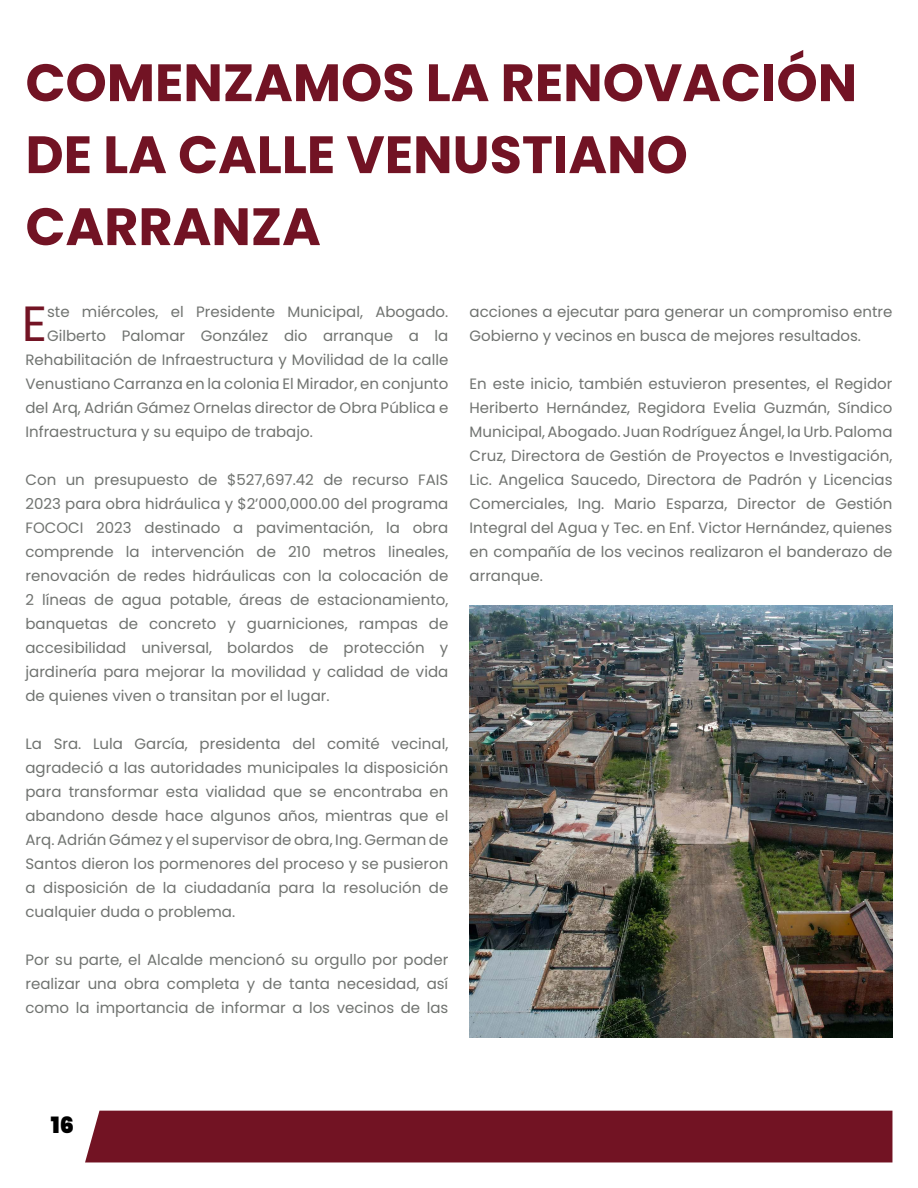
<style>
.page{position:relative;width:918px;height:1188px;background:#fff}
.page>*{position:absolute;margin:0;border:0;box-sizing:border-box;transform-origin:0 0}
.t1{font:700 52.5px/72px "Poppins";color:#721324}
.t2{font:49.5px "Poppins";color:#731424}
.t3{font:900 22.5px "Poppins";color:#000}
.t4{font:15px/24px "Poppins";color:#707370;text-align:justify}
</style>
<div class="page">
<div style="left:85px;top:1111px;width:807px;height:51px;background:#721323"></div>
<img style="left:470px;top:605px;width:422px;height:432px">
<h1 class="t1" style="left:26px;top:47px;width:833px">COMENZAMOS LA RENOVACIÓN<br>DE LA CALLE VENUSTIANO<br>CARRANZA</h1>
<h2 class="t2" style="left:22px;top:295px;width:27px">E</h2>
<p class="t4" style="left:47px;top:300px;width:403px">ste miércoles, el Presidente Municipal, Abogado.</p>
<p class="t4" style="left:47px;top:324px;width:403px">Gilberto Palomar González dio arranque a la</p>
<p class="t4" style="left:26px;top:348px;width:424px">Rehabilitación de Infraestructura y Movilidad de la calle</p>
<p class="t4" style="left:26px;top:372px;width:424px">Venustiano Carranza en la colonia El Mirador, en conjunto</p>
<p class="t4" style="left:26px;top:396px;width:424px">del Arq, Adrián Gámez Ornelas director de Obra Pública e</p>
<p class="t4" style="left:26px;top:420px;width:289px">Infraestructura y su equipo de trabajo.</p>
<p class="t4" style="left:26px;top:468px;width:424px">Con un presupuesto de $527,697.42 de recurso FAIS 2023 para obra hidráulica y $2’000,000.00 del programa FOCOCI 2023 destinado a pavimentación, la obra comprende la intervención de 210 metros lineales, renovación de redes hidráulicas con la colocación de 2 líneas de agua potable, áreas de estacionamiento, banquetas de concreto y guarniciones, rampas de accesibilidad universal, bolardos de protección y jardinería para mejorar la movilidad y calidad de vida de quienes viven o transitan por el lugar.</p>
<p class="t4" style="left:26px;top:732px;width:424px">La Sra. Lula García, presidenta del comité vecinal, agradeció a las autoridades municipales la disposición para transformar esta vialidad que se encontraba en abandono desde hace algunos años, mientras que el Arq. Adrián Gámez y el supervisor de obra, Ing. German de Santos dieron los pormenores del proceso y se pusieron a disposición de la ciudadanía para la resolución de cualquier duda o problema.</p>
<p class="t4" style="left:26px;top:948px;width:424px">Por su parte, el Alcalde mencionó su orgullo por poder realizar una obra completa y de tanta necesidad, así como la importancia de informar a los vecinos de las</p>
<p class="t4" style="left:470px;top:300px;width:424px">acciones a ejecutar para generar un compromiso entre<br>Gobierno y vecinos en busca de mejores resultados.</p>
<p class="t4" style="left:470px;top:372px;width:424px">En este inicio, también estuvieron presentes, el Regidor Heriberto Hernández, Regidora Evelia Guzmán, Síndico Municipal, Abogado. Juan Rodríguez Ángel, la Urb. Paloma Cruz, Directora de Gestión de Proyectos e Investigación, Lic. Angelica Saucedo, Directora de Padrón y Licencias Comerciales, Ing. Mario Esparza, Director de Gestión Integral del Agua y Tec. en Enf. Victor Hernández, quienes en compañía de los vecinos realizaron el banderazo de arranque.</p>
<h3 class="t3" style="left:51px;top:1112px;width:25px">16</h3>
</div>
